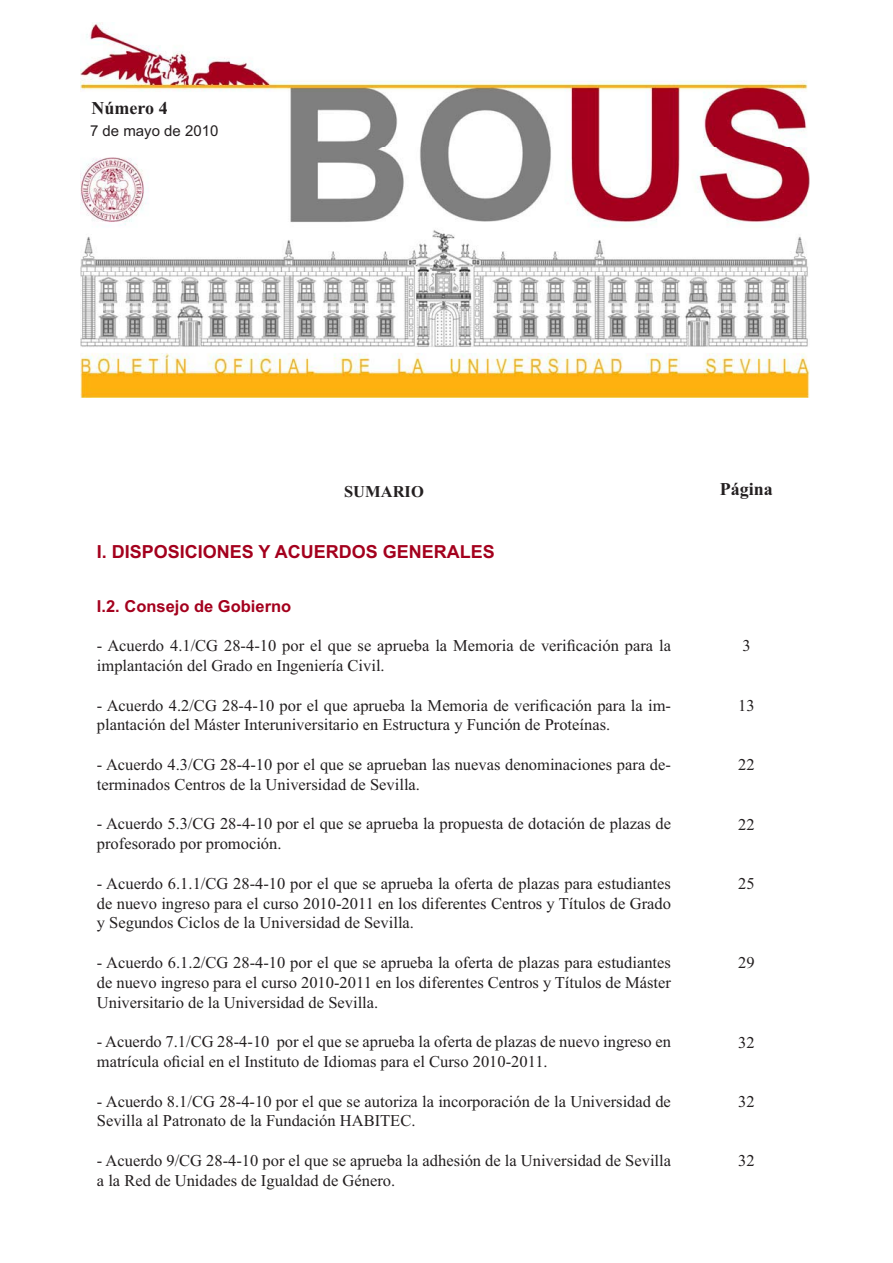
<style>
.page{position:relative;width:893px;height:1263px;background:#fff}
.page>*{position:absolute;margin:0;border:0;box-sizing:border-box;transform-origin:0 0}
.t1{font:700 18px "Arial";color:#a4001d}
.t2{font:700 18px "Times New Roman";color:#231f20}
.t3{font:16.5px/19.8px "Times New Roman";color:#231f20}
.t4{font:700 16.5px "Arial";color:#a4001d}
.t5{font:700 16.5px "Times New Roman";color:#231f20}
.t6{font:15px "Arial";color:#231f20}
</style>
<div class="page">
<img style="left:80px;top:22px;width:729px;height:376px">
<p class="t2" style="left:92px;top:102px;width:78px">Número 4</p>
<p class="t6" style="left:90px;top:125px;width:130px">7 de mayo de 2010</p>
<p class="t5" style="left:344px;top:486px;width:81px">SUMARIO</p>
<p class="t1" style="left:97px;top:545px;width:399px">I. DISPOSICIONES Y ACUERDOS GENERALES</p>
<p class="t4" style="left:97px;top:600px;width:196px">I.2. Consejo de Gobierno</p>
<p class="t3" style="left:97px;top:637px;width:576px">- Acuerdo 4.1/CG 28-4-10 por el que se aprueba la Memoria de verificación para la implantación del Grado en Ingeniería Civil.</p>
<p class="t3" style="left:97px;top:697px;width:576px">- Acuerdo 4.2/CG 28-4-10 por el que aprueba la Memoria de verificación para la im&shy;plantación del Máster Interuniversitario en Estructura y Función de Proteínas.</p>
<p class="t3" style="left:97px;top:756px;width:575px">- Acuerdo 4.3/CG 28-4-10 por el que se aprueban las nuevas denominaciones para de&shy;terminados Centros de la Universidad de Sevilla.</p>
<p class="t3" style="left:97px;top:815px;width:576px">- Acuerdo 5.3/CG 28-4-10 por el que se aprueba la propuesta de dotación de plazas de profesorado por promoción.</p>
<p class="t3" style="left:97px;top:875px;width:575px;text-align:justify">- Acuerdo 6.1.1/CG 28-4-10 por el que se aprueba la oferta de plazas para estudiantes de nuevo ingreso para el curso 2010-2011 en los diferentes Centros y Títulos de Grado y Segundos Ciclos de la Universidad de Sevilla.</p>
<p class="t3" style="left:97px;top:954px;width:575px;text-align:justify">- Acuerdo 6.1.2/CG 28-4-10 por el que se aprueba la oferta de plazas para estudiantes de nuevo ingreso para el curso 2010-2011 en los diferentes Centros y Títulos de Máster Universitario de la Universidad de Sevilla.</p>
<p class="t3" style="left:97px;top:1033px;width:576px">- Acuerdo 7.1/CG 28-4-10 por el que se aprueba la oferta de plazas de nuevo ingreso en matrícula oficial en el Instituto de Idiomas para el Curso 2010-2011.</p>
<p class="t3" style="left:97px;top:1093px;width:575px">- Acuerdo 8.1/CG 28-4-10 por el que se autoriza la incorporación de la Universidad de<br>Sevilla al Patronato de la Fundación HABITEC.</p>
<p class="t3" style="left:97px;top:1152px;width:576px">- Acuerdo 9/CG 28-4-10 por el que se aprueba la adhesión de la Universidad de Sevilla a la Red de Unidades de Igualdad de Género.</p>
<p class="t2" style="left:720px;top:483px;width:55px">Página</p>
<p class="t3" style="left:742px;top:637px;width:10px">3</p>
<p class="t3" style="left:738px;top:697px;width:18px">13</p>
<p class="t3" style="left:738px;top:757px;width:18px">22</p>
<p class="t3" style="left:738px;top:816px;width:18px">22</p>
<p class="t3" style="left:738px;top:875px;width:18px">25</p>
<p class="t3" style="left:738px;top:955px;width:18px">29</p>
<p class="t3" style="left:738px;top:1034px;width:18px">32</p>
<p class="t3" style="left:738px;top:1093px;width:18px">32</p>
<p class="t3" style="left:738px;top:1153px;width:18px">32</p>
</div>
